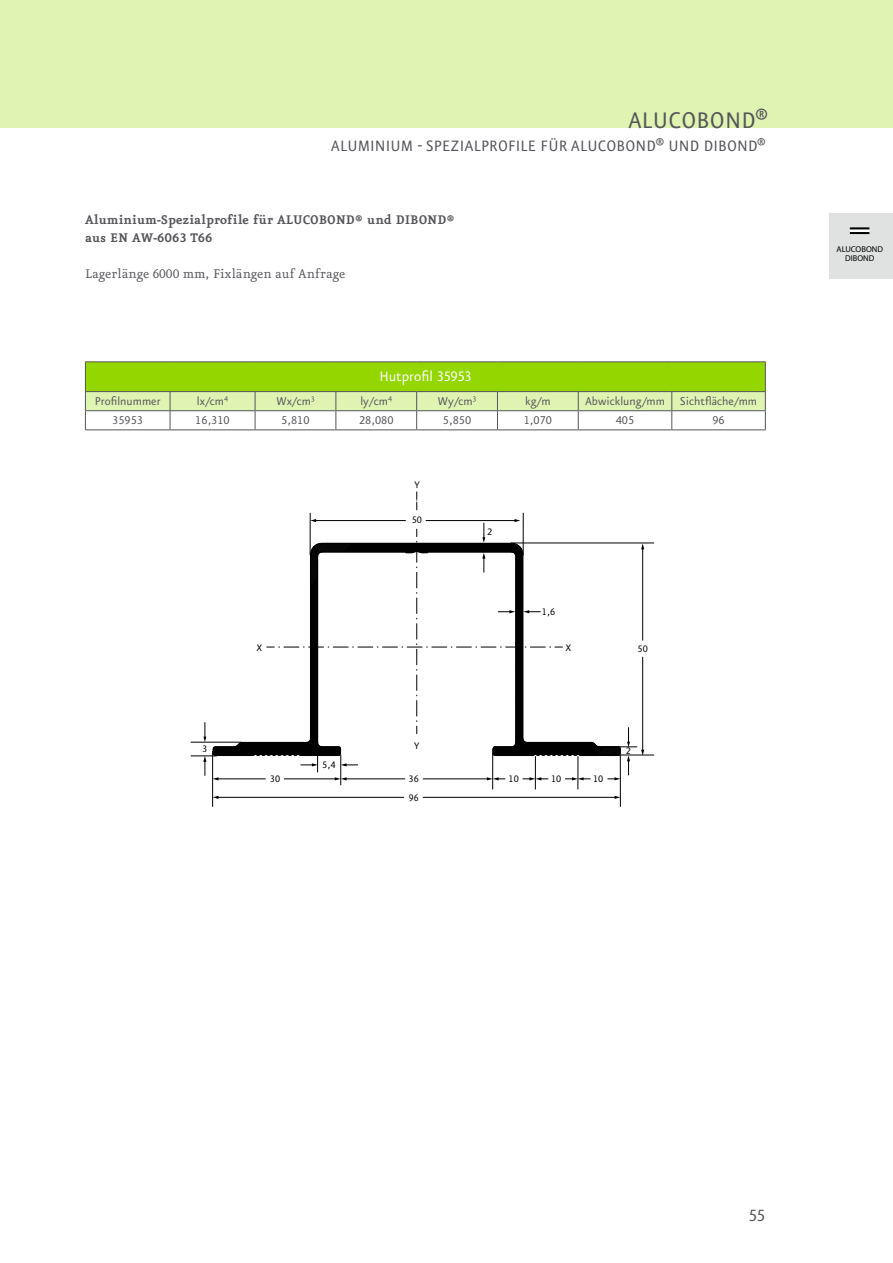
<style>
.page{position:relative;width:893px;height:1263px;background:#fff}
.page>*{position:absolute;margin:0;border:0;box-sizing:border-box;transform-origin:0 0}
.t1{font:27px "Eureka Sans OT";letter-spacing:.01em;color:#55565a}
.t2{font:19.5px "Eureka Sans Regular Caps";color:#55565a}
.t3{font:18px "Eureka Sans OT";letter-spacing:.01em;color:#55565a}
.t4{font:16.5px "Eureka Sans OT";color:#fff}
.t5{font:700 15px/18px "Eureka OT";color:#55565a}
.t6{font:15px "Eureka OT";color:#55565a}
.t7{font:13.5px "Eureka Sans OT";color:#55565a}
.t8{font:13.5px "Eureka Sans Regular Caps";color:#55565a}
.t9{font:11.25px "Eureka Sans Regular Caps";color:#000}
.t10{font:11.25px "Eureka Sans Regular Caps";color:#000;scale:.95 1}
.t11{font:8.4px/8.4px "Myriad Pro";color:#000;text-align:center}
</style>
<div class="page">
<div style="left:0;top:0;width:893px;height:128px;background:#dff3b3"></div>
<div style="left:829px;top:213px;width:64px;height:66px;background:#e0e1e1"></div>
<hr style="left:85px;top:361px;width:85px;height:1px;background:#55565a">
<hr style="left:170px;top:361px;width:85px;height:1px;background:#55565a">
<hr style="left:255px;top:361px;width:81px;height:1px;background:#55565a">
<hr style="left:336px;top:361px;width:81px;height:1px;background:#55565a">
<hr style="left:417px;top:361px;width:80px;height:1px;background:#55565a">
<hr style="left:497px;top:361px;width:81px;height:1px;background:#55565a">
<hr style="left:578px;top:361px;width:94px;height:1px;background:#55565a">
<hr style="left:672px;top:361px;width:94px;height:1px;background:#55565a">
<svg style="left:85px;top:362px;width:681px;height:67px"></svg>
<hr style="left:85px;top:429px;width:85px;height:1px;background:#55565a">
<hr style="left:170px;top:429px;width:85px;height:1px;background:#55565a">
<hr style="left:255px;top:429px;width:81px;height:1px;background:#55565a">
<hr style="left:336px;top:429px;width:81px;height:1px;background:#55565a">
<hr style="left:417px;top:429px;width:80px;height:1px;background:#55565a">
<hr style="left:497px;top:429px;width:81px;height:1px;background:#55565a">
<hr style="left:578px;top:429px;width:94px;height:1px;background:#55565a">
<hr style="left:672px;top:429px;width:94px;height:1px;background:#55565a">
<svg style="left:850px;top:227px;width:19px;height:7px"></svg>
<hr style="left:423px;top:797px;width:193px;height:1px;background:#000">
<svg style="left:615px;top:796px;width:5px;height:3px"></svg>
<hr style="left:217px;top:797px;width:187px;height:1px;background:#000">
<svg style="left:213px;top:796px;width:5px;height:3px"></svg>
<hr style="left:598px;top:746px;width:39px;height:1px;background:#000">
<hr style="left:615px;top:755px;width:39px;height:1px;background:#000">
<hr style="left:212px;top:751px;width:1px;height:55px;background:#000">
<hr style="left:642px;top:548px;width:1px;height:92px;background:#000">
<hr style="left:642px;top:657px;width:1px;height:94px;background:#000">
<svg style="left:641px;top:750px;width:3px;height:5px"></svg>
<hr style="left:511px;top:543px;width:143px;height:1px;background:#000">
<svg style="left:627px;top:755px;width:3px;height:20px"></svg>
<svg style="left:627px;top:728px;width:3px;height:19px"></svg>
<hr style="left:492px;top:753px;width:1px;height:36px;background:#000">
<hr style="left:535px;top:756px;width:1px;height:33px;background:#000">
<hr style="left:578px;top:756px;width:1px;height:33px;background:#000">
<hr style="left:620px;top:755px;width:1px;height:51px;background:#000">
<hr style="left:310px;top:513px;width:1px;height:42px;background:#000">
<hr style="left:523px;top:513px;width:1px;height:42px;background:#000">
<hr style="left:340px;top:755px;width:1px;height:30px;background:#000">
<svg style="left:416px;top:492px;width:1px;height:18px"></svg>
<svg style="left:191px;top:519px;width:430px;height:261px"></svg>
<hr style="left:242px;top:742px;width:65px;height:1px;background:#000">
<h1 class="t1" style="left:628px;top:106px;width:141px">ALUCOBOND®</h1>
<h3 class="t3" style="left:331px;top:137px;width:436px">ALUMINIUM - SPEZIALPROFILE FÜR ALUCOBOND® UND DIBOND®</h3>
<p class="t5" style="left:85px;top:210px;width:371px">Aluminium-Spezialprofile für ALUCOBOND® und DIBOND® aus EN AW-6063 T66</p>
<p class="t6" style="left:85px;top:266px;width:262px">Lagerlänge 6000 mm, Fixlängen auf Anfrage</p>
<p class="t4" style="left:379px;top:368px;width:94px">Hutprofil 35953</p>
<p class="t7" style="left:95px;top:394px;width:67px">Profilnummer</p>
<p class="t7" style="left:197px;top:394px;width:33px">lx/cm<sup>4</sup></p>
<p class="t7" style="left:276px;top:394px;width:40px">Wx/cm<sup>3</sup></p>
<p class="t7" style="left:360px;top:394px;width:33px">ly/cm<sup>4</sup></p>
<p class="t7" style="left:438px;top:394px;width:40px">Wy/cm<sup>3</sup></p>
<p class="t7" style="left:525px;top:394px;width:27px">kg/m</p>
<p class="t7" style="left:585px;top:394px;width:174px">Abwicklung/mm Sichtfläche/mm</p>
<p class="t8" style="left:112px;top:414px;width:32px">35953</p>
<p class="t8" style="left:195px;top:414px;width:36px">16,310</p>
<p class="t8" style="left:281px;top:414px;width:30px">5,810</p>
<p class="t8" style="left:359px;top:414px;width:36px">28,080</p>
<p class="t8" style="left:443px;top:414px;width:30px">5,850</p>
<p class="t8" style="left:524px;top:414px;width:30px">1,070</p>
<p class="t8" style="left:616px;top:414px;width:20px">405</p>
<p class="t8" style="left:712px;top:414px;width:14px">96</p>
<p class="t9" style="left:414px;top:479px;width:7px">Y</p>
<p class="t9" style="left:412px;top:515px;width:12px">50</p>
<p class="t9" style="left:487px;top:527px;width:7px">2</p>
<p class="t9" style="left:542px;top:606px;width:15px">1,6</p>
<p class="t9" style="left:257px;top:642px;width:7px">X</p>
<p class="t9" style="left:565px;top:642px;width:7px">X</p>
<p class="t9" style="left:637px;top:643px;width:12px">50</p>
<p class="t9" style="left:414px;top:740px;width:7px">Y</p>
<p class="t9" style="left:409px;top:773px;width:12px">36</p>
<p class="t9" style="left:202px;top:743px;width:7px">3</p>
<p class="t9" style="left:626px;top:746px;width:7px">2</p>
<p class="t9" style="left:322px;top:759px;width:15px">5,4</p>
<p class="t9" style="left:270px;top:773px;width:12px">30</p>
<p class="t9" style="left:509px;top:773px;width:12px">10</p>
<p class="t9" style="left:551px;top:773px;width:12px">10</p>
<p class="t9" style="left:593px;top:773px;width:12px">10</p>
<p class="t10" style="left:409px;top:792px;width:12px">96</p>
<p class="t11" style="left:836px;top:245px;width:48px">ALUCOBOND<br>DIBOND</p>
<h2 class="t2" style="left:749px;top:1206px;width:18px">55</h2>
</div>
